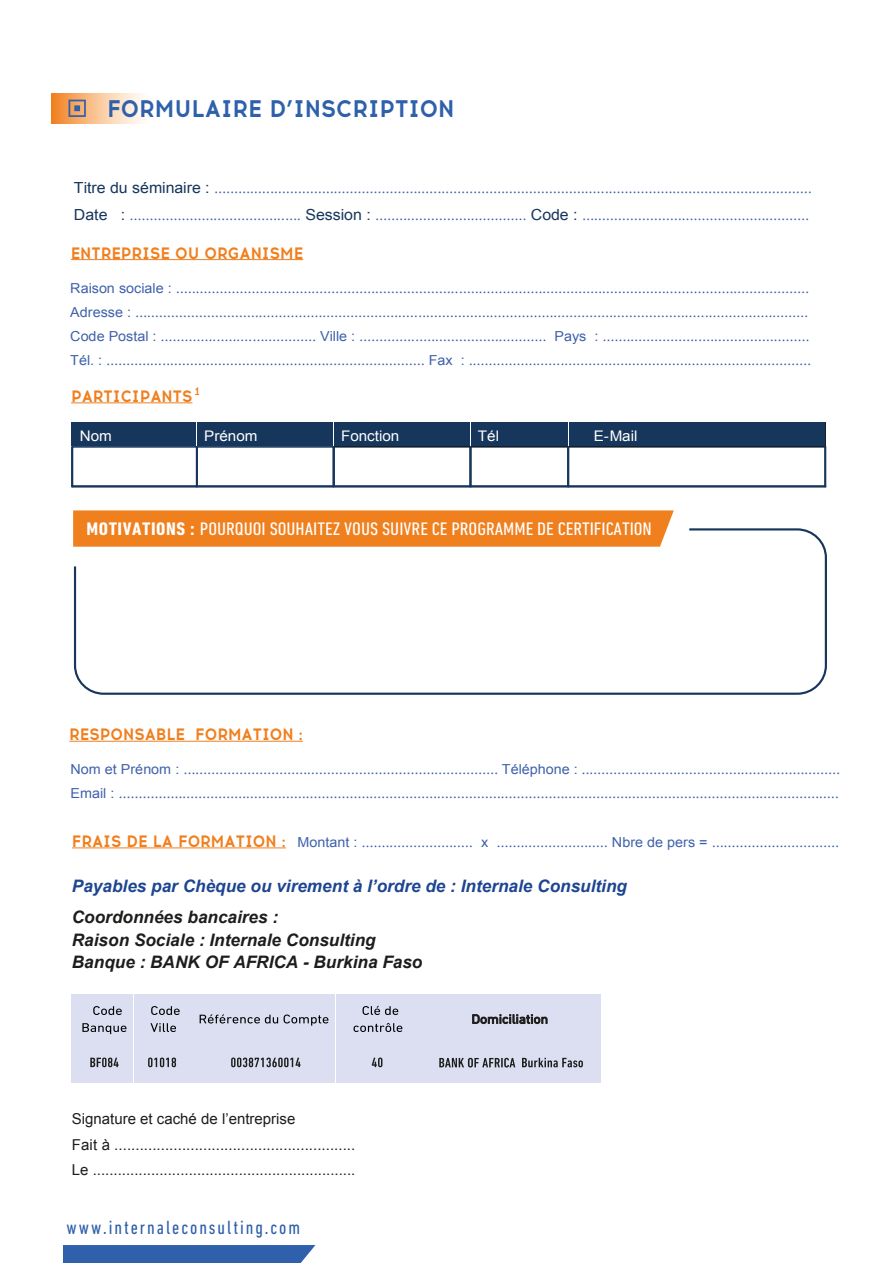
<style>
.page{position:relative;width:893px;height:1263px;background:#fff}
.page>*{position:absolute;margin:0;border:0;box-sizing:border-box;transform-origin:0 0}
.t1{font:700 24px "Acrom";color:#2e60ab;scale:.92 1}
.t2{font:condensed 19.5px "DIN Next LT Pro";letter-spacing:.1em;color:#2e60ab}
.t3{font:condensed 18.45px "DIN Next LT Pro";color:#fff;scale:1.12 1}
.t4{font:italic 700 17.25px/22.5px "Arial";color:#1d1d1b}
.t5{font:italic 700 17.25px "Arial";color:#1d4591}
.t6{font:700 16.5px "Acrom";color:#f07f1e;scale:.92 1}
.t7{font:15px/25.5px "Arial";color:#1d1d1b}
.t8{font:14.55px "Arial";letter-spacing:-.005em;color:#fff;scale:1.04 1}
.t9{font:13.8px/24px "Century Gothic";color:#3f61ab;scale:1.04 1}
.t10{font:700 9.6px "Acrom";color:#f07f1e;scale:.92 1}
.s1{font-family:"Arial";font-size:15.3px;color:#16365c}
.s2{font-family:"Arial"}
.s3{font-weight:700}
</style>
<div class="page">
<svg style="left:73px;top:528px;width:754px;height:167px"></svg>
<div style="left:73px;top:510px;width:601px;height:37px;background:#f07f1e"></div>
<svg style="left:51px;top:93px;width:92px;height:31px;background:#f8c598"></svg>
<svg style="left:69px;top:100px;width:17px;height:17px"></svg>
<hr style="left:71px;top:402px;width:121px;height:1px;background:#f07f1e">
<div style="left:71px;top:422px;width:125px;height:24px;background:#16365c"></div>
<div style="left:197px;top:422px;width:136px;height:24px;background:#16365c"></div>
<div style="left:334px;top:422px;width:136px;height:24px;background:#16365c"></div>
<div style="left:471px;top:422px;width:97px;height:24px;background:#16365c"></div>
<div style="left:569px;top:422px;width:256px;height:24px;background:#16365c"></div>
<div style="left:72px;top:446px;width:125px;height:41px;border:1px solid #16365c"></div>
<div style="left:197px;top:446px;width:137px;height:41px;border:1px solid #16365c"></div>
<div style="left:334px;top:446px;width:137px;height:41px;border:1px solid #16365c"></div>
<div style="left:470px;top:446px;width:98px;height:41px;border:1px solid #16365c"></div>
<div style="left:568px;top:446px;width:258px;height:41px;border:1px solid #16365c"></div>
<hr style="left:334px;top:446px;width:136px;height:1px;background:#1d1d1b">
<hr style="left:471px;top:446px;width:97px;height:1px;background:#1d1d1b">
<hr style="left:569px;top:446px;width:256px;height:1px;background:#1d1d1b">
<svg style="left:825px;top:422px;width:1px;height:24px"></svg>
<div style="left:71px;top:446px;width:2px;height:41px;border:1px solid #16365c"></div>
<div style="left:196px;top:446px;width:2px;height:41px;border:1px solid #16365c"></div>
<div style="left:333px;top:446px;width:2px;height:41px;border:1px solid #16365c"></div>
<div style="left:470px;top:446px;width:1px;height:41px;border:1px solid #16365c"></div>
<div style="left:567px;top:446px;width:2px;height:41px;border:1px solid #16365c"></div>
<div style="left:824px;top:446px;width:2px;height:41px;border:1px solid #16365c"></div>
<hr style="left:73px;top:487px;width:123px;height:1px;background:#16365c">
<hr style="left:197px;top:487px;width:136px;height:1px;background:#16365c">
<hr style="left:334px;top:487px;width:136px;height:1px;background:#16365c">
<hr style="left:471px;top:487px;width:97px;height:1px;background:#16365c">
<hr style="left:569px;top:487px;width:256px;height:1px;background:#16365c">
<div style="left:72px;top:486px;width:125px;height:1px;border:1px solid #16365c"></div>
<div style="left:197px;top:486px;width:137px;height:1px;border:1px solid #16365c"></div>
<div style="left:333px;top:486px;width:138px;height:1px;border:1px solid #16365c"></div>
<div style="left:470px;top:486px;width:98px;height:1px;border:1px solid #16365c"></div>
<div style="left:568px;top:486px;width:258px;height:1px;border:1px solid #16365c"></div>
<hr style="left:72px;top:847px;width:214px;height:1px;background:#f07f1e">
<hr style="left:71px;top:259px;width:232px;height:1px;background:#f07f1e">
<hr style="left:69px;top:741px;width:234px;height:1px;background:#f07f1e">
<div style="left:72px;top:994px;width:61px;height:48px;background:#dcdff2"></div>
<div style="left:72px;top:1043px;width:61px;height:40px;background:#dcdff2"></div>
<div style="left:193px;top:994px;width:142px;height:48px;background:#dcdff2"></div>
<div style="left:134px;top:994px;width:58px;height:48px;background:#dcdff2"></div>
<div style="left:421px;top:994px;width:180px;height:48px;background:#dcdff2"></div>
<div style="left:134px;top:1043px;width:58px;height:40px;background:#dcdff2"></div>
<div style="left:193px;top:1043px;width:142px;height:40px;background:#dcdff2"></div>
<div style="left:421px;top:1043px;width:180px;height:40px;background:#dcdff2"></div>
<div style="left:336px;top:994px;width:84px;height:48px;background:#dcdff2"></div>
<div style="left:336px;top:1043px;width:84px;height:40px;background:#dcdff2"></div>
<svg style="left:93px;top:1006px;width:29px;height:9px"></svg>
<svg style="left:82px;top:1023px;width:44px;height:11px"></svg>
<svg style="left:151px;top:1006px;width:29px;height:9px"></svg>
<svg style="left:151px;top:1023px;width:25px;height:9px"></svg>
<svg style="left:200px;top:1014px;width:78px;height:9px"></svg>
<svg style="left:284px;top:1014px;width:44px;height:12px"></svg>
<svg style="left:363px;top:1006px;width:35px;height:9px"></svg>
<svg style="left:354px;top:1023px;width:48px;height:9px"></svg>
<svg style="left:472px;top:1014px;width:75px;height:10px"></svg>
<svg style="left:90px;top:1057px;width:29px;height:10px"></svg>
<svg style="left:148px;top:1057px;width:28px;height:10px"></svg>
<svg style="left:231px;top:1057px;width:70px;height:10px"></svg>
<svg style="left:372px;top:1057px;width:10px;height:10px"></svg>
<svg style="left:439px;top:1058px;width:76px;height:9px"></svg>
<svg style="left:522px;top:1058px;width:61px;height:9px"></svg>
<div style="left:63px;top:1245px;width:252px;height:18px;background:#2e60ab"></div>
<h1 class="t1" style="left:107px;top:91px;width:379px">FORMULAIRE D’INSCRIPTION</h1>
<p class="t9" style="left:74px;top:175px;width:711px;line-height:27px"><span class="s1">Titre du séminaire :</span> ......................................................................................................................................................<br><span class="s1">Date :</span> ........................................... <span class="s1">Session :</span> ...................................... <span class="s1">Code :</span> .........................................................</p>
<p class="t6" style="left:71px;top:241px;width:254px">ENTREPRISE OU ORGANISME</p>
<p class="t9" style="left:70px;top:276px;width:714px"><span class="s2">Raison sociale :</span> ...............................................................................................................................................................<br><span class="s2">Adresse :</span> .........................................................................................................................................................................<br><span class="s2">Code Postal :</span> ....................................... <span class="s2">Ville :</span> ............................................... <span class="s2">Pays :</span> ....................................................<br><span class="s2">Tél. :</span> ................................................................................ <span class="s2">Fax :</span> ......................................................................................</p>
<p class="t6" style="left:71px;top:384px;width:133px">PARTICIPANTS</p>
<p class="t10" style="left:195px;top:384px;width:6px">1</p>
<p class="t8" style="left:80px;top:426px;width:32px">Nom</p>
<p class="t8" style="left:204px;top:426px;width:53px">Prénom</p>
<p class="t8" style="left:341px;top:426px;width:58px">Fonction</p>
<p class="t8" style="left:478px;top:426px;width:22px">Tél</p>
<p class="t8" style="left:594px;top:426px;width:44px">E-Mail</p>
<h3 class="t3" style="left:87px;top:518px;width:506px"><span class="s3">MOTIVATIONS :</span> POURQUOI SOUHAITEZ VOUS SUIVRE CE PROGRAMME DE CERTIFICATION</h3>
<p class="t6" style="left:69px;top:723px;width:255px">RESPONSABLE FORMATION :</p>
<p class="t9" style="left:71px;top:756px;width:741px"><span class="s2">Nom et Prénom :</span> ............................................................................... <span class="s2">Téléphone :</span> .................................................................<br><span class="s2">Email :</span> .....................................................................................................................................................................................</p>
<p class="t9" style="left:297px;top:829px;width:522px"><span class="s2">Montant :</span> ............................ <span class="s2">x</span> ............................ <span class="s2">Nbre de pers =</span> ................................</p>
<p class="t6" style="left:72px;top:829px;width:234px">FRAIS DE LA FORMATION :</p>
<p class="t5" style="left:72px;top:874px;width:557px">Payables par Chèque ou virement à l’ordre de : Internale Consulting</p>
<p class="t4" style="left:72px;top:906px;width:352px">Coordonnées bancaires :<br>Raison Sociale : Internale Consulting<br>Banque : BANK OF AFRICA - Burkina Faso</p>
<p class="t7" style="left:72px;top:1106px;width:285px">Signature et caché de l’entreprise<br>Fait à .........................................................<br>Le ...............................................................</p>
<h2 class="t2" style="left:67px;top:1217px;width:235px">www.internaleconsulting.com</h2>
</div>
